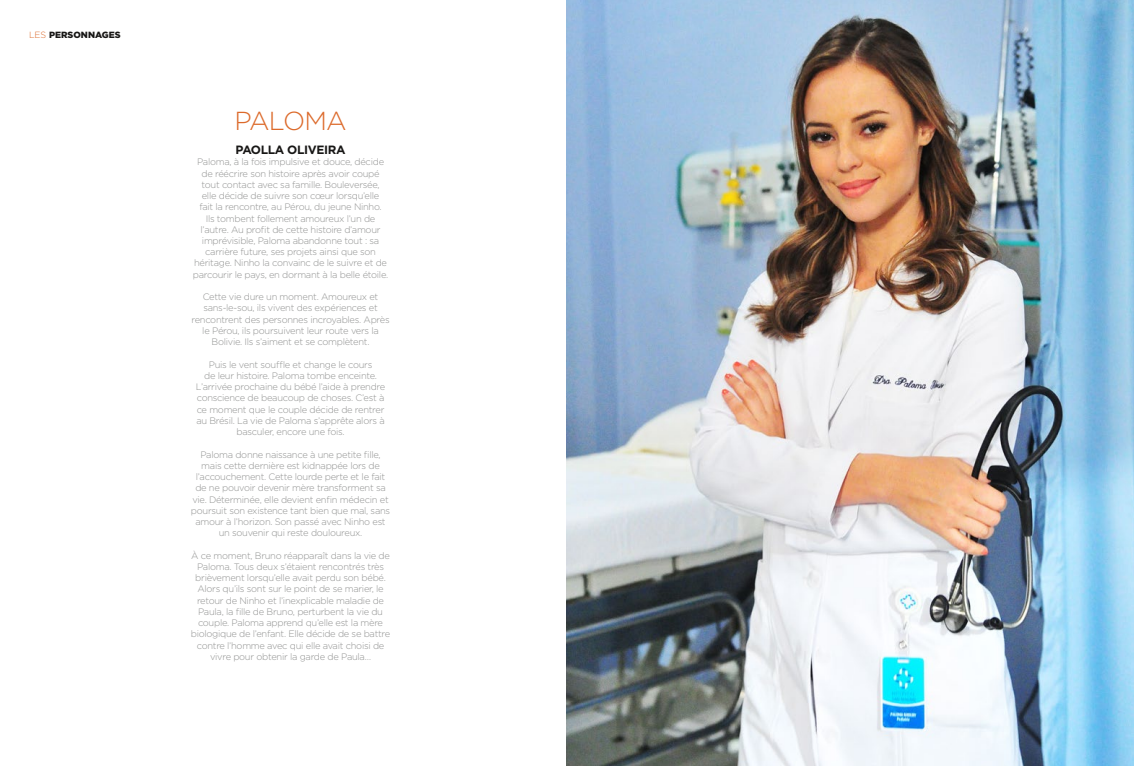
<style>
.page{position:relative;width:1134px;height:766px;background:#fff}
.page>*{position:absolute;margin:0;border:0;box-sizing:border-box;transform-origin:0 0}
.t1{font:300 26px "Gotham";color:#dc6a2b}
.t2{font:700 12px "Gotham";letter-spacing:-.03em;color:#181716}
.t3{font:300 9.4px/11.2px "Gotham";letter-spacing:-.03em;color:#919291;text-align:center}
.t4{font:900 9px "Gotham";color:#181716}
.s1{font-weight:300;color:#dc6a2b}
</style>
<div class="page">
<img style="left:567px;top:0;width:567px;height:765px">
<p class="t4" style="left:29px;top:29px;width:28px"><span class="s1">Les</span> PERSONN</p>
<p class="t4" style="left:95px;top:29px;width:14px">AGES</p>
<h1 class="t1" style="left:234px;top:104px;width:91px">Paloma</h1>
<p class="t2" style="left:236px;top:142px;width:112px">PAOLLA OLIVEIRA</p>
<p class="t3" style="left:193px;top:156px;width:197px">Paloma, à la fois impulsive et douce, décide de réécrire son histoire après avoir coupé tout contact avec sa famille. Bouleversée,<br>elle décide de suivre son cœur lorsqu’elle<br>fait la rencontre, au Pérou, du jeune Ninho.<br>Ils tombent follement amoureux l’un de l’autre. Au profit de cette histoire d’amour imprévisible, Paloma abandonne tout : sa carrière future, ses projets ainsi que son héritage. Ninho la convainc de le suivre et de parcourir le pays, en dormant à la belle étoile.</p>
<p class="t3" style="left:191px;top:291px;width:200px">Cette vie dure un moment. Amoureux et sans-le-sou, ils vivent des expériences et rencontrent des personnes incroyables. Après le Pérou, ils poursuivent leur route vers la Bolivie. Ils s’aiment et se complètent.</p>
<p class="t3" style="left:196px;top:358px;width:191px">Puis le vent souffle et change le cours<br>de leur histoire. Paloma tombe enceinte.<br>L’arrivée prochaine du bébé l’aide à prendre conscience de beaucoup de choses. C’est à ce moment que le couple décide de rentrer au Brésil. La vie de Paloma s’apprête alors à basculer, encore une fois.</p>
<p class="t3" style="left:191px;top:448px;width:201px">Paloma donne naissance à une petite fille, mais cette dernière est kidnappée lors de l’accouchement. Cette lourde perte et le fait de ne pouvoir devenir mère transforment sa vie. Déterminée, elle devient enfin médecin et poursuit son existence tant bien que mal, sans amour à l’horizon. Son passé avec Ninho est un souvenir qui reste douloureux.</p>
<p class="t3" style="left:191px;top:549px;width:201px">À ce moment, Bruno réapparaît dans la vie de Paloma. Tous deux s’étaient rencontrés très brièvement lorsqu’elle avait perdu son bébé.<br>Alors qu’ils sont sur le point de se marier, le retour de Ninho et l’inexplicable maladie de Paula, la fille de Bruno, perturbent la vie du couple. Paloma apprend qu’elle est la mère biologique de l’enfant. Elle décide de se battre contre l’homme avec qui elle avait choisi de vivre pour obtenir la garde de Paula…</p>
</div>
